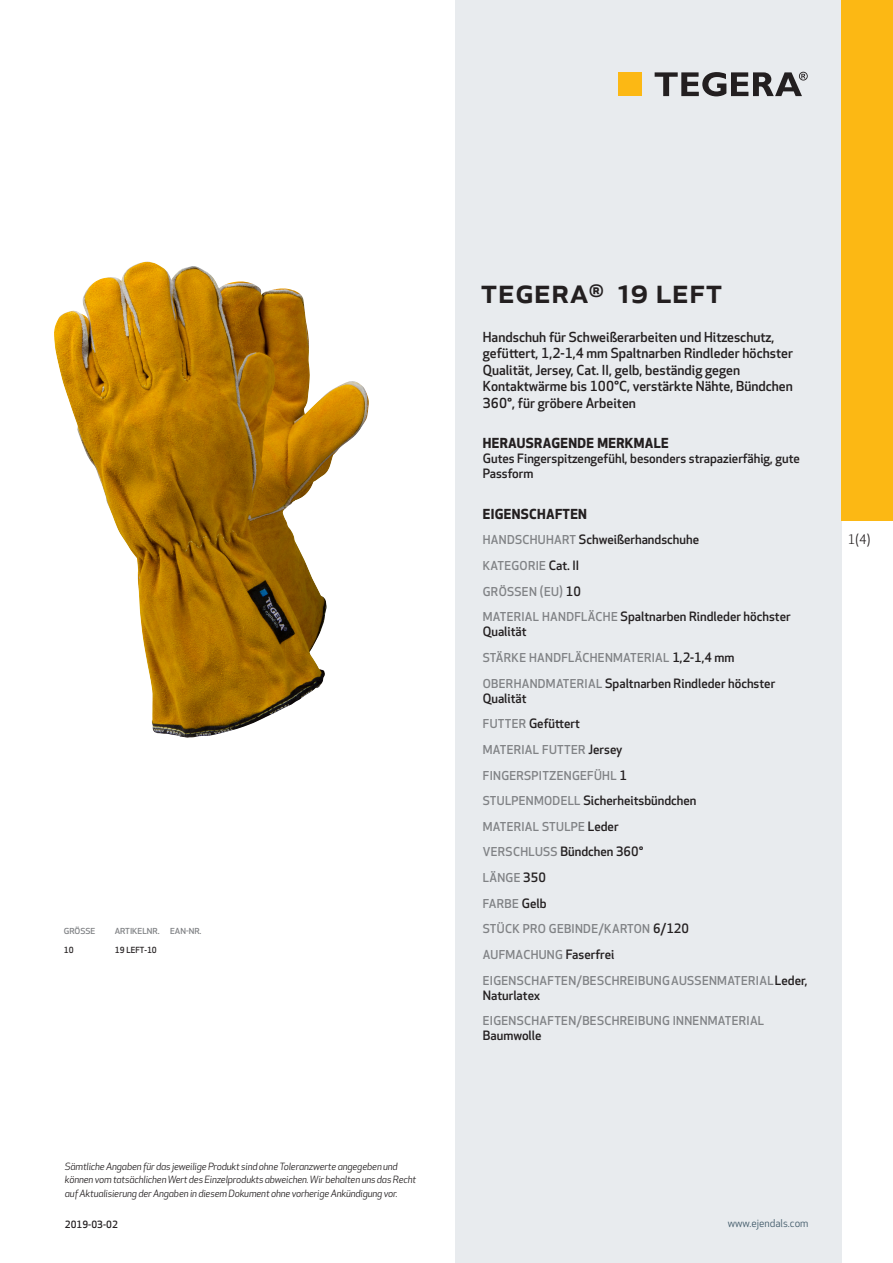
<style>
.page{position:relative;width:893px;height:1263px;background:#fff}
.page>*{position:absolute;margin:0;border:0;box-sizing:border-box;transform-origin:0 0}
.prodname{font:500 34.5px "Apex New";color:#231f20}
.Funktion_body{font:500 13.5px/16.5px "Apex New";color:#231f20}
.Funktion_body-2{font:700 13.5px "Apex New";letter-spacing:.025em;color:#231f20}
.t1{font:12.75px "Apex New";color:#231f20}
.Funktion_body-3{font:500 12.6px/15px "Apex New";color:#231f20}
.Funktion_body-4{font:500 12px "Apex New";letter-spacing:.025em;color:#808285}
.t2{font:10.5px "Apex New";color:#405968}
.t3{font:italic 9.75px/13.5px "Apex New";letter-spacing:-.015em;color:#231f20}
.Sidfot_datum{font:500 9.75px "Apex New";color:#231f20}
.ArticleTable_body{font:500 8.25px "Apex New";color:#231f20}
.ArticeTable_header{font:500 8.1px "Apex New";color:#808285;scale:1.06 1}
.s1{font-size:12px;color:#808285}
.s2{font-size:12.6px;color:#231f20}
</style>
<div class="page">
<div style="left:455px;top:0;width:387px;height:1263px;background:#e8ebee"></div>
<div style="left:842px;top:0;width:51px;height:520px;background:#fcb814"></div>
<img style="left:54px;top:265px;width:315px;height:473px">
<div style="left:618px;top:72px;width:24px;height:24px;background:#fcb814"></div>
<svg style="left:655px;top:72px;width:153px;height:24px"></svg>
<p class="ArticeTable_header" style="left:64px;top:925px;width:31px">GRÖSSE</p>
<p class="ArticeTable_header" style="left:115px;top:925px;width:44px">ARTIKELNR.</p>
<p class="ArticeTable_header" style="left:170px;top:925px;width:31px">EAN-NR.</p>
<p class="ArticleTable_body" style="left:64px;top:944px;width:11px">10</p>
<p class="ArticleTable_body" style="left:115px;top:944px;width:44px">19 LEFT-10</p>
<p class="t3" style="left:65px;top:1159px;width:353px">Sämtliche Angaben für das jeweilige Produkt sind ohne Toleranzwerte angegeben und können vom tatsächlichen Wert des Einzelprodukts abweichen. Wir behalten uns das Recht auf Aktualisierung der Angaben in diesem Dokument ohne vorherige Ankündigung vor.</p>
<p class="Sidfot_datum" style="left:65px;top:1218px;width:54px">2019-03-02</p>
<p class="prodname" style="left:480px;top:267px;width:244px">TEGERA<sup>®</sup> 19 LEFT</p>
<p class="Funktion_body" style="left:483px;top:328px;width:312px">Handschuh für Schweißerarbeiten und Hitzeschutz, gefüttert, 1,2-1,4 mm Spaltnarben Rindleder höchster Qualität, Jersey, Cat. II, gelb, beständig gegen Kontaktwärme bis 100°C, verstärkte Nähte, Bündchen 360°, für gröbere Arbeiten</p>
<p class="Funktion_body-2" style="left:483px;top:433px;width:187px">HERAUSRAGENDE MERKMALE</p>
<p class="Funktion_body-3" style="left:483px;top:451px;width:319px">Gutes Fingerspitzengefühl, besonders strapazierfähig, gute<br>Passform</p>
<p class="Funktion_body-2" style="left:483px;top:504px;width:106px">EIGENSCHAFTEN</p>
<p class="Funktion_body-3" style="left:483px;top:532px;width:218px"><span class="s1">HANDSCHUHART</span> Schweißerhandschuhe</p>
<p class="Funktion_body-4" style="left:483px;top:558px;width:98px">KATEGORIE <span class="s2">Cat. II</span></p>
<p class="Funktion_body-4" style="left:483px;top:583px;width:100px">GRÖSSEN (EU) <span class="s2">10</span></p>
<p class="Funktion_body-3" style="left:483px;top:609px;width:309px"><span class="s1">MATERIAL HANDFLÄCHE</span> Spaltnarben Rindleder höchster<br>Qualität</p>
<p class="Funktion_body-4" style="left:483px;top:650px;width:253px">STÄRKE HANDFLÄCHENMATERIAL <span class="s2">1,2-1,4 mm</span></p>
<p class="Funktion_body-3" style="left:483px;top:675px;width:294px"><span class="s1">OBERHANDMATERIAL</span> Spaltnarben Rindleder höchster<br>Qualität</p>
<p class="Funktion_body-3" style="left:483px;top:716px;width:99px"><span class="s1">FUTTER</span> Gefüttert</p>
<p class="Funktion_body-4" style="left:483px;top:741px;width:141px">MATERIAL FUTTER <span class="s2">Jersey</span></p>
<p class="Funktion_body-4" style="left:483px;top:767px;width:146px">FINGERSPITZENGEFÜHL <span class="s2">1</span></p>
<p class="Funktion_body-3" style="left:483px;top:793px;width:215px"><span class="s1">STULPENMODELL</span> Sicherheitsbündchen</p>
<p class="Funktion_body-4" style="left:483px;top:818px;width:137px">MATERIAL STULPE <span class="s2">Leder</span></p>
<p class="Funktion_body-3" style="left:483px;top:844px;width:162px"><span class="s1">VERSCHLUSS</span> Bündchen 360°</p>
<p class="Funktion_body-4" style="left:483px;top:870px;width:65px">LÄNGE <span class="s2">350</span></p>
<p class="Funktion_body-4" style="left:483px;top:895px;width:65px">FARBE <span class="s2">Gelb</span></p>
<p class="Funktion_body-4" style="left:483px;top:921px;width:208px">STÜCK PRO GEBINDE/KARTON <span class="s2">6/120</span></p>
<p class="Funktion_body-4" style="left:483px;top:946px;width:133px">AUFMACHUNG <span class="s2">Faserfrei</span></p>
<p class="Funktion_body-4" style="left:483px;top:972px;width:326px">EIGENSCHAFTEN/BESCHREIBUNG AUSSENMATERIAL <span class="s2">Leder,</span></p>
<p class="Funktion_body-3" style="left:483px;top:987px;width:59px">Naturlatex</p>
<p class="Funktion_body-4" style="left:483px;top:1013px;width:283px">EIGENSCHAFTEN/BESCHREIBUNG INNENMATERIAL</p>
<p class="Funktion_body-3" style="left:483px;top:1028px;width:60px">Baumwolle</p>
<p class="t1" style="left:848px;top:531px;width:24px">1(4)</p>
<p class="t2" style="left:728px;top:1217px;width:82px">www.ejendals.com</p>
</div>
